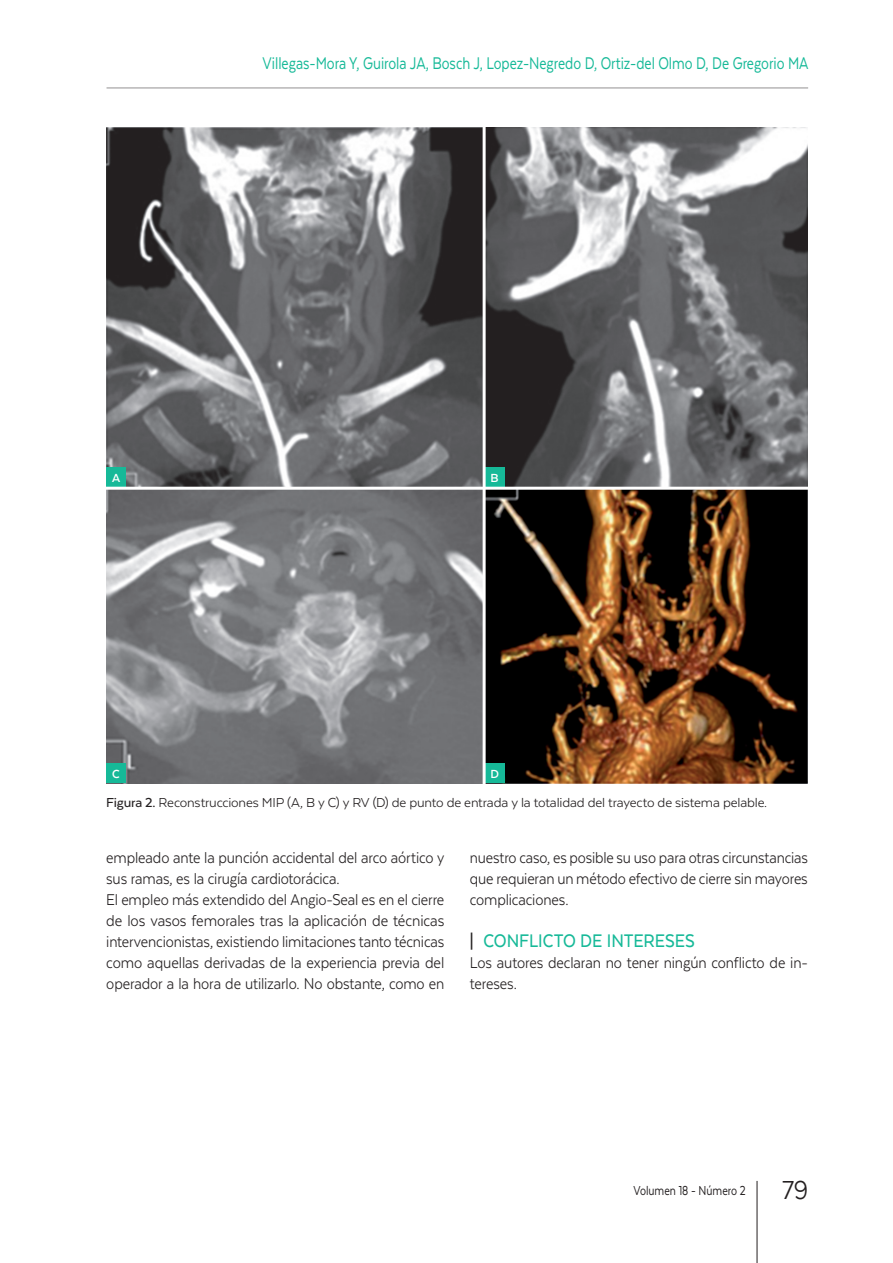
<style>
.page{position:relative;width:893px;height:1263px;background:#fff}
.page>*{position:absolute;margin:0;border:0;box-sizing:border-box;transform-origin:0 0}
.INTER_Apartado_1{font:500 21px "Texta";color:#16b998;scale:.9 1}
.INTER_Cintillo_autor{font:19.5px "Texta";color:#16b998;scale:.8 1}
.INTER_Texto{font:18px/21px "Texta";letter-spacing:-.01em;color:#231f20;scale:.9 1}
.INTER_Texto-2{font:18px/21px "Texta";letter-spacing:-.01em;color:#231f20;text-align:justify;scale:.89 1}
.INTER_Figura_pie_de{font:15px "Texta";letter-spacing:-.01em;color:#231f20}
.t1{font:15px "Texta";color:#231f20;scale:.8 1}
.INTER_Figura_letra{font:700 13.5px "Texta";color:#fff}
.s1{font-weight:500}
.s2{color:#231f20}
.s3{font-size:30px}
</style>
<div class="page">
<img style="left:106px;top:128px;width:701px;height:359px">
<img style="left:106px;top:490px;width:377px;height:293px">
<img style="left:486px;top:490px;width:322px;height:293px">
<div style="left:106px;top:764px;width:20px;height:19px;background:#16b998"></div>
<div style="left:106px;top:468px;width:20px;height:19px;background:#16b998"></div>
<div style="left:485px;top:764px;width:19px;height:19px;background:#16b998"></div>
<div style="left:485px;top:468px;width:19px;height:19px;background:#16b998"></div>
<hr style="left:483px;top:123px;width:3px;height:667px;background:#fff">
<hr style="left:107px;top:88px;width:701px;height:1px;background:#231f20">
<hr style="left:757px;top:1181px;width:1px;height:82px;background:#231f20">
<p class="INTER_Cintillo_autor" style="left:263px;top:53px;width:684px">Villegas-Mora Y, Guirola JA, Bosch J, Lopez-Negredo D, Ortiz-del Olmo D, De Gregorio MA</p>
<p class="INTER_Figura_letra" style="left:112px;top:471px;width:10px">A</p>
<p class="INTER_Figura_letra" style="left:112px;top:767px;width:9px">C</p>
<p class="INTER_Figura_letra" style="left:491px;top:471px;width:10px">B</p>
<p class="INTER_Figura_letra" style="left:490px;top:767px;width:10px">D</p>
<p class="INTER_Figura_pie_de" style="left:106px;top:795px;width:663px"><span class="s1">Figura 2.</span> Reconstrucciones MIP (A, B y C) y RV (D) de punto de entrada y la totalidad del trayecto de sistema pelable.</p>
<p class="INTER_Texto" style="left:106px;top:846px;width:377px">empleado ante la punción accidental del arco aórtico y sus ramas, es la cirugía cardiotorácica.</p>
<p class="INTER_Texto" style="left:106px;top:888px;width:377px;text-align:justify">El empleo más extendido del Angio-Seal es en el cierre de los vasos femorales tras la aplicación de técnicas intervencionistas, existiendo limitaciones tanto técnicas como aquellas derivadas de la experiencia previa del operador a la hora de utilizarlo. No obstante, como en</p>
<p class="INTER_Texto-2" style="left:470px;top:846px;width:381px">nuestro caso, es posible su uso para otras circunstancias que requieran un método efectivo de cierre sin mayores complicaciones.</p>
<p class="INTER_Apartado_1" style="left:470px;top:929px;width:252px"><span class="s2">|</span> CONFLICTO DE INTERESES</p>
<p class="INTER_Texto" style="left:470px;top:951px;width:377px">Los autores declaran no tener ningún conflicto de in&shy;tereses.</p>
<p class="t1" style="left:634px;top:1182px;width:220px">Volumen 18 - Número 2 <span class="s3">79</span></p>
</div>
